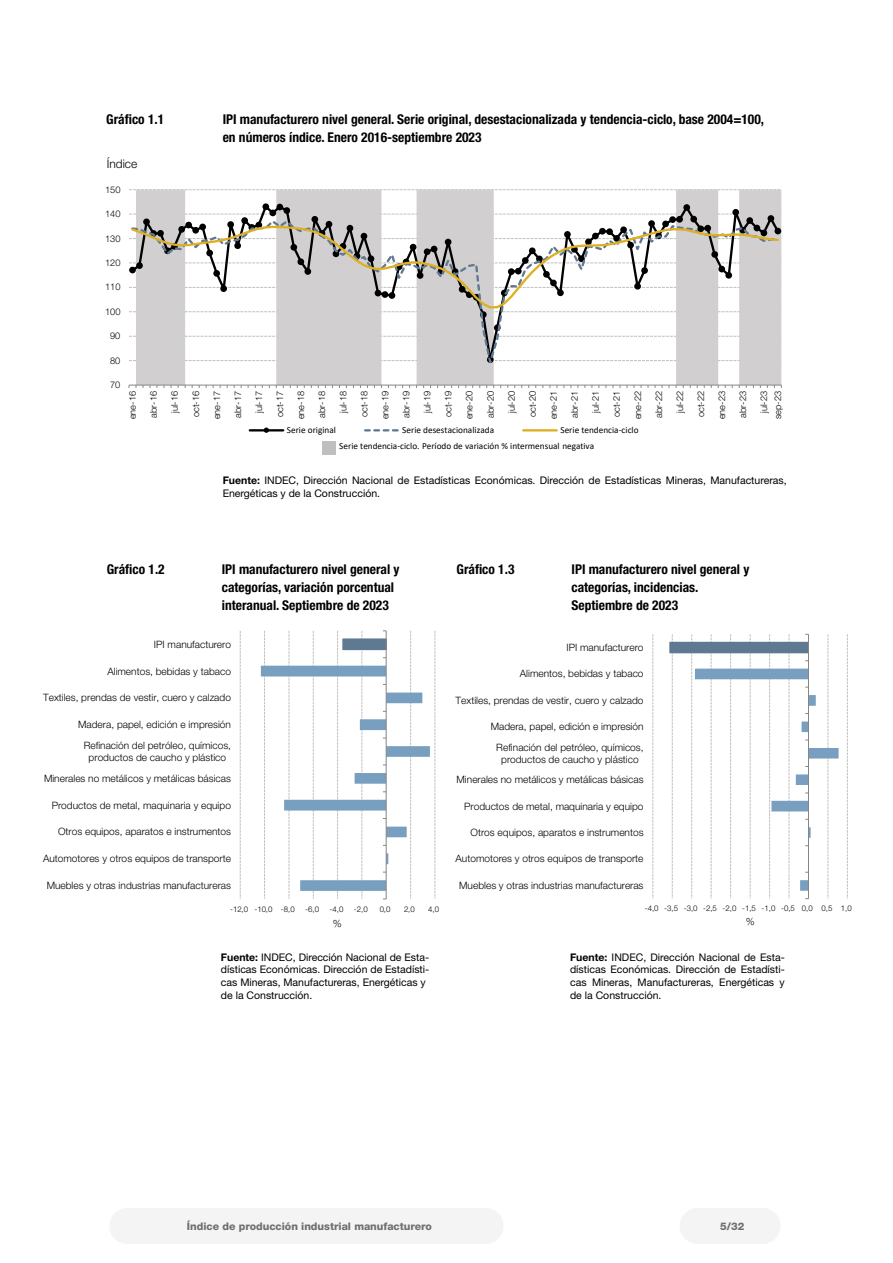
<style>
.page{position:relative;width:893px;height:1263px;background:#fff}
.page>*{position:absolute;margin:0;border:0;box-sizing:border-box;transform-origin:0 0}
.t1{font:700 condensed 13.5px/18px "Helvetica Neue LT Std";color:#000}
.t2{font:300 12px "Helvetica Neue LT Std";color:#000}
.t3{font:10.5px/12.6px "Helvetica Neue LT Std";color:#000}
.t4{font:800 10.5px "Helvetica Neue LT Std";color:#706f6f}
.t5{font:300 10.2px/20.9px "Helvetica Neue LT Std";color:#000;text-align:center}
.t6{font:300 9.3px/14.1px "Helvetica Neue LT Std";letter-spacing:-.005em;color:#000;text-align:right}
.t7{font:9.3px "Calibri";color:#000}
.t8{font:300 7.8px "Helvetica Neue LT Std";color:#000}
.s1{font-weight:700}
</style>
<div class="page">
<div style="left:680px;top:1208px;width:35px;height:36px;background:#f4f4f4;border-radius:50%"></div>
<div style="left:109px;top:1208px;width:36px;height:36px;background:#f4f4f4;border-radius:50%"></div>
<div style="left:745px;top:1208px;width:36px;height:36px;background:#f4f4f4;border-radius:50%"></div>
<div style="left:468px;top:1208px;width:35px;height:36px;background:#f4f4f4;border-radius:50%"></div>
<div style="left:699px;top:1208px;width:66px;height:36px;background:#f4f4f4"></div>
<div style="left:130px;top:1208px;width:359px;height:36px;background:#f4f4f4"></div>
<svg style="left:129px;top:189px;width:652px;height:1px"></svg>
<svg style="left:136px;top:190px;width:645px;height:195px;fill:#d1cfcf"></svg>
<hr style="left:129px;top:385px;width:652px;height:1px;background:#868686">
<svg style="left:129px;top:203px;width:652px;height:169px"></svg>
<div style="left:262px;top:203px;width:7px;height:7px;background:#000;border-radius:50%"></div>
<div style="left:269px;top:210px;width:7px;height:6px;background:#000;border-radius:50%"></div>
<div style="left:276px;top:204px;width:7px;height:6px;background:#000;border-radius:50%"></div>
<div style="left:283px;top:207px;width:7px;height:7px;background:#000;border-radius:50%"></div>
<div style="left:676px;top:216px;width:7px;height:7px;background:#000;border-radius:50%"></div>
<div style="left:683px;top:204px;width:7px;height:7px;background:#000;border-radius:50%"></div>
<div style="left:690px;top:216px;width:7px;height:6px;background:#000;border-radius:50%"></div>
<div style="left:732px;top:209px;width:7px;height:7px;background:#000;border-radius:50%"></div>
<div style="left:767px;top:215px;width:7px;height:7px;background:#000;border-radius:50%"></div>
<svg style="left:130px;top:218px;width:650px;height:153px"></svg>
<svg style="left:129px;top:225px;width:651px;height:85px"></svg>
<hr style="left:250px;top:429px;width:33px;height:2px;background:#000">
<svg style="left:264px;top:428px;width:5px;height:5px"></svg>
<svg style="left:365px;top:429px;width:34px;height:2px"></svg>
<hr style="left:523px;top:429px;width:34px;height:2px;background:#deaf23">
<div style="left:322px;top:441px;width:14px;height:14px;background:#bfbfbf"></div>
<svg style="left:240px;top:631px;width:1px;height:268px"></svg>
<svg style="left:261px;top:630px;width:174px;height:269px"></svg>
<svg style="left:652px;top:634px;width:1px;height:265px"></svg>
<svg style="left:672px;top:634px;width:1px;height:265px"></svg>
<svg style="left:847px;top:634px;width:1px;height:265px"></svg>
<div style="left:670px;top:642px;width:138px;height:11px;background:#5f7993"></div>
<div style="left:669px;top:642px;width:140px;height:11px;border:1px solid #5f7993"></div>
<svg style="left:691px;top:634px;width:148px;height:265px"></svg>
<p class="t1" style="left:106px;top:110px;width:59px">Gráfico 1.1</p>
<p class="t1" style="left:223px;top:110px;width:543px">IPI manufacturero nivel general. Serie original, desestacionalizada y tendencia-ciclo, base 2004=100,</p>
<p class="t1" style="left:223px;top:128px;width:260px">en números índice. Enero 2016-septiembre 2023</p>
<p class="t2" style="left:107px;top:157px;width:32px">Índice</p>
<p class="t6" style="left:105px;top:182px;width:17px">150</p>
<p class="t6" style="left:105px;top:207px;width:17px">140</p>
<p class="t6" style="left:105px;top:231px;width:17px">130</p>
<p class="t6" style="left:105px;top:255px;width:17px">120</p>
<p class="t6" style="left:105px;top:280px;width:17px">110</p>
<p class="t6" style="left:105px;top:304px;width:17px">100</p>
<p class="t6" style="left:110px;top:329px;width:12px">90</p>
<p class="t6" style="left:110px;top:353px;width:12px">80</p>
<p class="t6" style="left:110px;top:377px;width:12px">70</p>
<p class="t6" style="left:125px;top:419px;width:30px;rotate:-90deg">ene-16</p>
<p class="t6" style="left:146px;top:418px;width:28px;rotate:-90deg">abr-16</p>
<p class="t6" style="left:167px;top:413px;width:24px;rotate:-90deg">jul-16</p>
<p class="t6" style="left:188px;top:417px;width:28px;rotate:-90deg">oct-16</p>
<p class="t6" style="left:210px;top:419px;width:30px;rotate:-90deg">ene-17</p>
<p class="t6" style="left:231px;top:418px;width:28px;rotate:-90deg">abr-17</p>
<p class="t6" style="left:252px;top:413px;width:24px;rotate:-90deg">jul-17</p>
<p class="t6" style="left:273px;top:417px;width:28px;rotate:-90deg">oct-17</p>
<p class="t6" style="left:294px;top:419px;width:30px;rotate:-90deg">ene-18</p>
<p class="t6" style="left:315px;top:418px;width:28px;rotate:-90deg">abr-18</p>
<p class="t6" style="left:336px;top:413px;width:24px;rotate:-90deg">jul-18</p>
<p class="t6" style="left:357px;top:417px;width:28px;rotate:-90deg">oct-18</p>
<p class="t6" style="left:378px;top:419px;width:30px;rotate:-90deg">ene-19</p>
<p class="t6" style="left:399px;top:418px;width:28px;rotate:-90deg">abr-19</p>
<p class="t6" style="left:420px;top:413px;width:24px;rotate:-90deg">jul-19</p>
<p class="t6" style="left:441px;top:417px;width:28px;rotate:-90deg">oct-19</p>
<p class="t6" style="left:462px;top:419px;width:30px;rotate:-90deg">ene-20</p>
<p class="t6" style="left:483px;top:418px;width:28px;rotate:-90deg">abr-20</p>
<p class="t6" style="left:504px;top:413px;width:24px;rotate:-90deg">jul-20</p>
<p class="t6" style="left:525px;top:417px;width:28px;rotate:-90deg">oct-20</p>
<p class="t6" style="left:546px;top:419px;width:30px;rotate:-90deg">ene-21</p>
<p class="t6" style="left:567px;top:418px;width:28px;rotate:-90deg">abr-21</p>
<p class="t6" style="left:588px;top:413px;width:24px;rotate:-90deg">jul-21</p>
<p class="t6" style="left:609px;top:417px;width:28px;rotate:-90deg">oct-21</p>
<p class="t6" style="left:630px;top:419px;width:30px;rotate:-90deg">ene-22</p>
<p class="t6" style="left:651px;top:418px;width:28px;rotate:-90deg">abr-22</p>
<p class="t6" style="left:672px;top:413px;width:24px;rotate:-90deg">jul-22</p>
<p class="t6" style="left:694px;top:417px;width:28px;rotate:-90deg">oct-22</p>
<p class="t6" style="left:715px;top:419px;width:30px;rotate:-90deg">ene-23</p>
<p class="t6" style="left:736px;top:418px;width:28px;rotate:-90deg">abr-23</p>
<p class="t6" style="left:757px;top:419px;width:30px;rotate:-90deg">jul-23 sep-23</p>
<p class="t7" style="left:287px;top:423px;width:51px">Serie original</p>
<p class="t7" style="left:402px;top:423px;width:93px">Serie desestacionalizada</p>
<p class="t7" style="left:560px;top:423px;width:80px">Serie tendencia-ciclo</p>
<p class="t7" style="left:339px;top:440px;width:256px">Serie tendencia-ciclo. Período de variación % intermensual negativa</p>
<p class="t3" style="left:223px;top:474px;width:565px"><span class="s1">Fuente:</span> INDEC, Dirección Nacional de Estadísticas Económicas. Dirección de Estadísticas Mineras, Manufactureras,<br>Energéticas y de la Construcción.</p>
<p class="t1" style="left:107px;top:560px;width:59px">Gráfico 1.2</p>
<p class="t1" style="left:222px;top:560px;width:179px">IPI manufacturero nivel general y categorías, variación porcentual interanual. Septiembre de 2023</p>
<p class="t1" style="left:457px;top:560px;width:59px">Gráfico 1.3</p>
<p class="t1" style="left:571px;top:560px;width:179px">IPI manufacturero nivel general y categorías, incidencias.<br>Septiembre de 2023</p>
<p class="t5" style="left:154px;top:633px;width:79px">IPI manufacturero</p>
<p class="t5" style="left:107px;top:660px;width:125px">Alimentos, bebidas y tabaco</p>
<p class="t5" style="left:43px;top:687px;width:189px">Textiles, prendas de vestir, cuero y calzado</p>
<p class="t5" style="left:78px;top:714px;width:154px">Madera, papel, edición e impresión<br>Refinación del petróleo, químicos,</p>
<p class="t5" style="left:44px;top:747px;width:188px;text-align:left;text-indent:45px">productos de caucho y plástico<br>Minerales no metálicos y metálicas básicas</p>
<p class="t5" style="left:52px;top:794px;width:181px">Productos de metal, maquinaria y equipo</p>
<p class="t5" style="left:58px;top:821px;width:174px">Otros equipos, aparatos e instrumentos</p>
<p class="t5" style="left:43px;top:848px;width:189px">Automotores y otros equipos de transporte</p>
<p class="t5" style="left:47px;top:875px;width:186px">Muebles y otras industrias manufactureras</p>
<p class="t5" style="left:566px;top:637px;width:79px">IPI manufacturero</p>
<p class="t5" style="left:520px;top:663px;width:125px">Alimentos, bebidas y tabaco</p>
<p class="t5" style="left:456px;top:689px;width:189px">Textiles, prendas de vestir, cuero y calzado</p>
<p class="t5" style="left:491px;top:716px;width:154px;line-height:20.4px">Madera, papel, edición e impresión<br>Refinación del petróleo, químicos,</p>
<p class="t5" style="left:457px;top:749px;width:188px;line-height:20.4px;text-align:left;text-indent:45px">productos de caucho y plástico<br>Minerales no metálicos y metálicas básicas</p>
<p class="t5" style="left:464px;top:795px;width:181px">Productos de metal, maquinaria y equipo</p>
<p class="t5" style="left:471px;top:822px;width:174px">Otros equipos, aparatos e instrumentos</p>
<p class="t5" style="left:456px;top:848px;width:189px">Automotores y otros equipos de transporte</p>
<p class="t5" style="left:459px;top:874px;width:186px">Muebles y otras industrias manufactureras</p>
<p class="t8" style="left:230px;top:904px;width:66px">-12,0 -10,0 -8,0</p>
<p class="t8" style="left:305px;top:904px;width:15px">-6,0</p>
<p class="t8" style="left:330px;top:904px;width:15px">-4,0</p>
<p class="t8" style="left:354px;top:904px;width:15px">-2,0</p>
<p class="t8" style="left:380px;top:904px;width:12px">0,0</p>
<p class="t8" style="left:404px;top:904px;width:12px">2,0</p>
<p class="t8" style="left:428px;top:904px;width:12px">4,0</p>
<p class="t8" style="left:645px;top:904px;width:209px">-4,0 -3,5 -3,0 -2,5 -2,0 -1,5 -1,0 -0,5 0,0 0,5 1,0</p>
<p class="t5" style="left:333px;top:913px;width:11px">%</p>
<p class="t5" style="left:746px;top:911px;width:11px">%</p>
<p class="t3" style="left:221px;top:950px;width:210px"><span class="s1">Fuente:</span> INDEC, Dirección Nacional de Esta&shy;dísticas Económicas. Dirección de Estadísti&shy;cas Mineras, Manufactureras, Energéticas y de la Construcción.</p>
<p class="t3" style="left:570px;top:950px;width:216px;text-align:justify"><span class="s1">Fuente:</span> INDEC, Dirección Nacional de Esta&shy;dísticas Económicas. Dirección de Estadísti&shy;cas Mineras, Manufactureras, Energéticas y de la Construcción.</p>
<p class="t4" style="left:187px;top:1220px;width:247px">Índice de producción industrial manufacturero</p>
<p class="t4" style="left:720px;top:1220px;width:26px">5/32</p>
</div>
